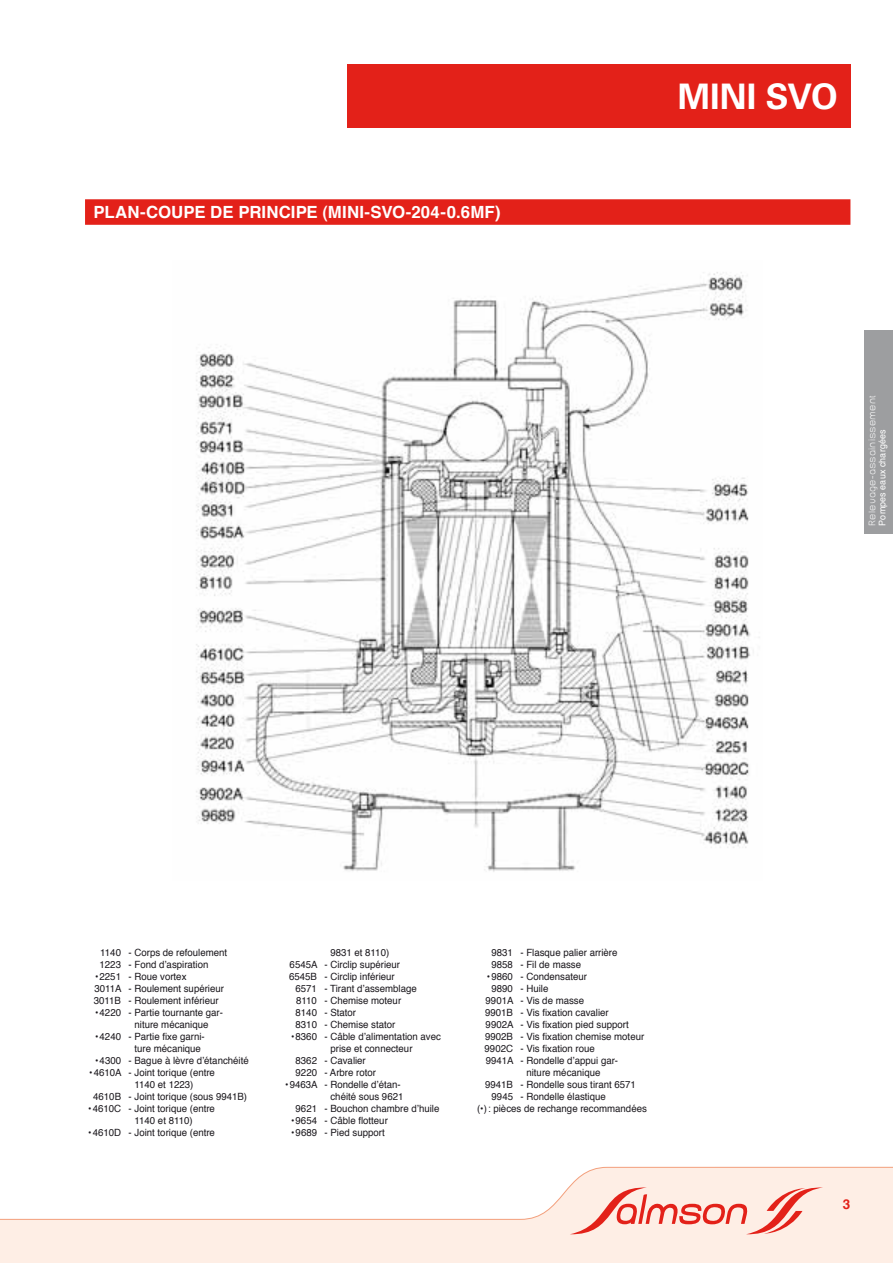
<style>
.page{position:relative;width:893px;height:1263px;background:#fff}
.page>*{position:absolute;margin:0;border:0;box-sizing:border-box;transform-origin:0 0}
.t1{font:700 35.25px "Univers";letter-spacing:.005em;color:#fff}
.t2{font:700 16.8px "Helvetica";letter-spacing:.005em;color:#fff}
.t3{font:700 13.5px "Helvetica";color:#e32119}
.t4{font:9.9px/12px "Helvetica";color:#1a171c}
.t5{font:100 9.15px "Baby Mine";letter-spacing:.025em;color:#fff}
.t6{font:9.15px "Helvetica";letter-spacing:.02em;color:#fff}
</style>
<div class="page">
<img style="left:196px;top:272px;width:564px;height:600px">
<div style="left:85px;top:199px;width:765px;height:26px;background:#e32119"></div>
<div style="left:347px;top:64px;width:503px;height:64px;background:#e32119"></div>
<svg style="left:0;top:1166px;width:893px;height:97px"></svg>
<div style="left:864px;top:331px;width:29px;height:203px;background:#9d9ea0"></div>
<h2 class="t2" style="left:94px;top:198px;width:409px">PLAN-COUPE DE PRINCIPE (MINI-SVO-204-0.6MF)</h2>
<h1 class="t1" style="left:678px;top:76px;width:161px">MINI SVO</h1>
<p class="t5" style="left:867px;top:526px;width:132px;rotate:-90deg">Relevage-assainissement</p>
<p class="t6" style="left:875px;top:526px;width:98px;rotate:-90deg">Pompes eaux chargées</p>
<p class="t4" style="left:100px;top:947px;width:129px">1140 - Corps de refoulement<br>1223 - Fond d’aspiration</p>
<p class="t4" style="left:94px;top:971px;width:132px">• 2251 - Roue vortex<br>3011A - Roulement supérieur<br>3011B - Roulement inférieur</p>
<p class="t4" style="left:134px;top:1007px;width:90px;text-indent:-39px">• 4220 - Partie tournante gar&shy;niture mécanique</p>
<p class="t4" style="left:134px;top:1031px;width:72px;text-indent:-39px">• 4240 - Partie fixe garni&shy;ture mécanique</p>
<p class="t4" style="left:95px;top:1055px;width:155px">• 4300 - Bague à lèvre d’étanchéité</p>
<p class="t4" style="left:89px;top:1067px;width:127px">• 4610A - Joint torique (entre</p>
<p class="t4" style="left:135px;top:1079px;width:60px">1140 et 1223)</p>
<p class="t4" style="left:93px;top:1091px;width:155px">4610B - Joint torique (sous 9941B)</p>
<p class="t4" style="left:135px;top:1103px;width:82px;text-indent:-46px">• 4610C - Joint torique (entre<br>1140 et 8110)</p>
<p class="t4" style="left:88px;top:1127px;width:128px">• 4610D - Joint torique (entre</p>
<p class="t4" style="left:330px;top:947px;width:60px">9831 et 8110)</p>
<p class="t4" style="left:290px;top:959px;width:112px">6545A - Circlip supérieur</p>
<p class="t4" style="left:289px;top:971px;width:107px">6545B - Circlip inférieur</p>
<p class="t4" style="left:296px;top:983px;width:123px">6571 - Tirant d’assemblage</p>
<p class="t4" style="left:296px;top:995px;width:106px">8110 - Chemise moteur</p>
<p class="t4" style="left:296px;top:1007px;width:62px">8140 - Stator</p>
<p class="t4" style="left:296px;top:1019px;width:101px">8310 - Chemise stator</p>
<p class="t4" style="left:291px;top:1031px;width:151px">• 8360 - Câble d’alimentation avec</p>
<p class="t4" style="left:330px;top:1043px;width:84px">prise et connecteur</p>
<p class="t4" style="left:296px;top:1055px;width:72px">8362 - Cavalier</p>
<p class="t4" style="left:296px;top:1067px;width:82px">9220 - Arbre rotor</p>
<p class="t4" style="left:285px;top:1079px;width:117px">• 9463A - Rondelle d’étan-</p>
<p class="t4" style="left:330px;top:1091px;width:74px">chéité sous 9621</p>
<p class="t4" style="left:296px;top:1103px;width:145px">9621 - Bouchon chambre d’huile</p>
<p class="t4" style="left:291px;top:1115px;width:98px">• 9654 - Câble flotteur</p>
<p class="t4" style="left:291px;top:1127px;width:95px">• 9689 - Pied support</p>
<p class="t4" style="left:491px;top:947px;width:128px">9831 - Flasque palier arrière<br>9858 - Fil de masse</p>
<p class="t4" style="left:487px;top:971px;width:102px">• 9860 - Condensateur</p>
<p class="t4" style="left:491px;top:983px;width:58px">9890 - Huile</p>
<p class="t4" style="left:486px;top:995px;width:100px">9901A - Vis de masse</p>
<p class="t4" style="left:485px;top:1007px;width:125px">9901B - Vis fixation cavalier</p>
<p class="t4" style="left:486px;top:1019px;width:145px">9902A - Vis fixation pied support</p>
<p class="t4" style="left:485px;top:1031px;width:161px">9902B - Vis fixation chemise moteur</p>
<p class="t4" style="left:485px;top:1043px;width:112px">9902C - Vis fixation roue</p>
<p class="t4" style="left:486px;top:1055px;width:134px">9941A - Rondelle d’appui gar-</p>
<p class="t4" style="left:526px;top:1067px;width:76px">niture mécanique</p>
<p class="t4" style="left:485px;top:1079px;width:152px">9941B - Rondelle sous tirant 6571</p>
<p class="t4" style="left:492px;top:1091px;width:116px">9945 - Rondelle élastique</p>
<p class="t4" style="left:477px;top:1103px;width:171px">(•) : pièces de rechange recommandées</p>
<h3 class="t3" style="left:843px;top:1193px;width:9px">3</h3>
</div>
